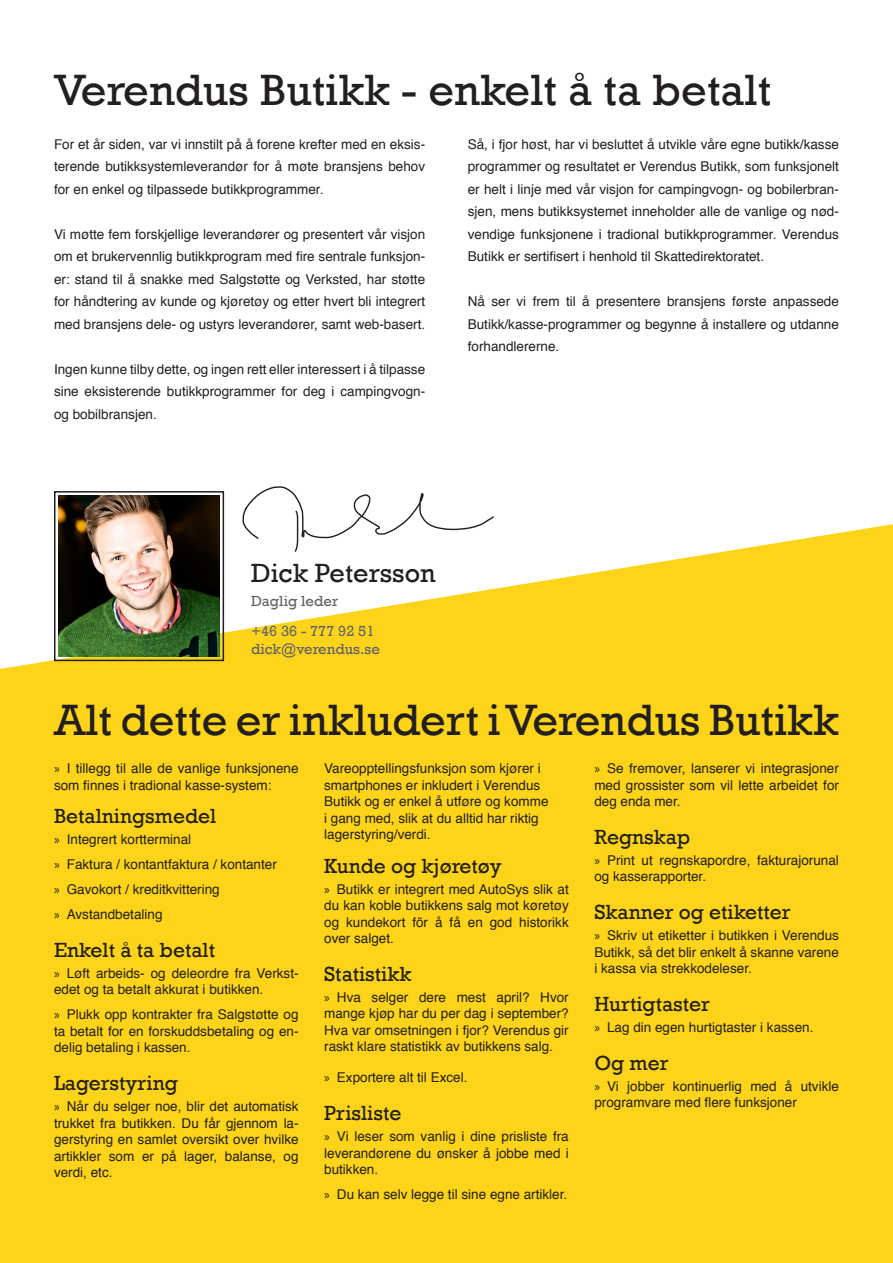
<style>
.page{position:relative;width:893px;height:1263px;background:#fff}
.page>*{position:absolute;margin:0;border:0;box-sizing:border-box;transform-origin:0 0}
.Rubrik{font:45px "Rockwell";color:#231f20}
.t1{font:27px "Rockwell";color:#231f20}
.Bulletsheader{font:21px "Rockwell";color:#231f20}
.t2{font:15px "Rockwell";color:#636366}
.Brödtext{font:13.5px/16.5px "Helvetica";color:#231f20;text-align:justify}
.Bulletsheader-2{font:13.5px/16.5px "Helvetica";color:#231f20}
.s1{font-family:"Myriad Pro"}
</style>
<div class="page">
<div style="left:0;top:524px;width:893px;height:739px;background:#fed41a"></div>
<img style="left:53px;top:491px;width:172px;height:171px">
<svg style="left:243px;top:486px;width:251px;height:66px"></svg>
<hr style="left:892px;top:1055px;width:1px;height:208px;background:#fed41a">
<p class="Rubrik" style="left:54px;top:64px;width:719px">Verendus Butikk - enkelt å ta betalt</p>
<p class="Brödtext" style="left:54px;top:133px;width:373px;line-height:22.5px">For et år siden, var vi innstilt på å forene krefter med en eksis&shy;terende butikksystemleverandør for å møte bransjens behov for en enkel og tilpassede butikkprogrammer.</p>
<p class="Brödtext" style="left:54px;top:223px;width:373px;line-height:22.5px">Vi møtte fem forskjellige leverandører og presentert vår visjon om et brukervennlig butikkprogram med fire sentrale funksjon&shy;er: stand til å snakke med Salgstøtte og Verksted, har støtte for håndtering av kunde og kjøretøy og etter hvert bli integrert med bransjens dele- og ustyrs leverandører, samt web-basert.</p>
<p class="Brödtext" style="left:54px;top:358px;width:373px;line-height:22.5px">Ingen kunne tilby dette, og ingen rett eller interessert i å tilpasse sine eksisterende butikkprogrammer for deg i campingvogn&shy;og bobilbransjen.</p>
<p class="Brödtext" style="left:468px;top:133px;width:373px;line-height:22.5px">Så, i fjor høst, har vi besluttet å utvikle våre egne butikk/kasse programmer og resultatet er Verendus Butikk, som funksjonelt er helt i linje med vår visjon for campingvogn- og bobilerbran&shy;sjen, mens butikksystemet inneholder alle de vanlige og nød&shy;vendige funksjonene i tradional butikkprogrammer. Verendus Butikk er sertifisert i henhold til Skattedirektoratet.</p>
<p class="Brödtext" style="left:468px;top:291px;width:373px;line-height:22.5px">Nå ser vi frem til å presentere bransjens første anpassede Butikk/kasse-programmer og begynne å installere og utdanne forhandlererne.</p>
<p class="t1" style="left:251px;top:558px;width:186px">Dick Petersson</p>
<p class="t2" style="left:251px;top:593px;width:89px">Daglig leder</p>
<p class="t2" style="left:251px;top:623px;width:125px">+46 36 - 777 92 51</p>
<p class="t2" style="left:251px;top:641px;width:130px">dick@verendus.se</p>
<p class="Rubrik" style="left:54px;top:694px;width:786px">Alt dette er inkludert i Verendus Butikk</p>
<p class="Brödtext" style="left:54px;top:761px;width:246px"><span class="s1">»</span> I tillegg til alle de vanlige funksjonene som finnes i tradional kasse-system:</p>
<p class="Bulletsheader" style="left:54px;top:804px;width:164px">Betalningsmedel</p>
<p class="Brödtext" style="left:54px;top:831px;width:139px"><span class="s1">»</span> Integrert kortterminal</p>
<p class="Brödtext" style="left:54px;top:857px;width:224px"><span class="s1">»</span> Faktura / kontantfaktura / kontanter</p>
<p class="Brödtext" style="left:54px;top:882px;width:167px"><span class="s1">»</span> Gavokort / kreditkvittering</p>
<p class="Brödtext" style="left:54px;top:907px;width:110px"><span class="s1">»</span> Avstandbetaling</p>
<p class="Bulletsheader" style="left:54px;top:938px;width:163px">Enkelt å ta betalt</p>
<p class="Brödtext" style="left:54px;top:965px;width:246px"><span class="s1">»</span> Løft arbeids- og deleordre fra Verkst&shy;edet og ta betalt akkurat i butikken.</p>
<p class="Brödtext" style="left:54px;top:1007px;width:246px"><span class="s1">»</span> Plukk opp kontrakter fra Salgstøtte og ta betalt for en forskuddsbetaling og en&shy;delig betaling i kassen.</p>
<p class="Bulletsheader" style="left:54px;top:1071px;width:125px">Lagerstyring</p>
<p class="Brödtext" style="left:54px;top:1098px;width:246px"><span class="s1">»</span> Når du selger noe, blir det automatisk trukket fra butikken. Du får gjennom la&shy;gerstyring en samlet oversikt over hvilke artikkler som er på lager, balanse, og verdi, etc.</p>
<p class="Brödtext" style="left:594px;top:761px;width:246px"><span class="s1">»</span> Se fremover, lanserer vi integrasjoner med grossister som vil lette arbeidet for deg enda mer.</p>
<p class="Bulletsheader" style="left:594px;top:825px;width:97px">Regnskap</p>
<p class="Brödtext" style="left:594px;top:852px;width:246px"><span class="s1">»</span> Print ut regnskapordre, fakturajorunal og kasserapporter.</p>
<p class="Bulletsheader" style="left:594px;top:900px;width:198px">Skanner og etiketter</p>
<p class="Brödtext" style="left:594px;top:927px;width:246px"><span class="s1">»</span> Skriv ut etiketter i butikken i Verendus Butikk, så det blir enkelt å skanne varene i kassa via strekkodeleser.</p>
<p class="Bulletsheader" style="left:594px;top:992px;width:117px">Hurtigtaster</p>
<p class="Brödtext" style="left:594px;top:1019px;width:221px"><span class="s1">»</span> Lag din egen hurtigtaster i kassen.</p>
<p class="Bulletsheader" style="left:594px;top:1051px;width:76px">Og mer</p>
<p class="Brödtext" style="left:594px;top:1078px;width:246px"><span class="s1">»</span> Vi jobber kontinuerlig med å utvikle programvare med flere funksjoner</p>
<p class="Bulletsheader-2" style="left:324px;top:761px;width:226px">Vareopptellingsfunksjon som kjører i smartphones er inkludert i Verendus Butikk og er enkel å utføre og komme i gang med, slik at du alltid har riktig lagerstyring/verdi.</p>
<p class="Bulletsheader" style="left:324px;top:854px;width:179px">Kunde og kjøretøy</p>
<p class="Brödtext" style="left:324px;top:881px;width:246px"><span class="s1">»</span> Butikk er integrert med AutoSys slik at du kan koble butikkens salg mot køretøy og kundekort för å få en god historikk over salget.</p>
<p class="Bulletsheader" style="left:324px;top:962px;width:89px">Statistikk</p>
<p class="Brödtext" style="left:324px;top:989px;width:246px"><span class="s1">»</span> Hva selger dere mest april? Hvor mange kjøp har du per dag i september?<br>Hva var omsetningen i fjor? Verendus gir raskt klare statistikk av butikkens salg.</p>
<p class="Brödtext" style="left:324px;top:1070px;width:145px"><span class="s1">»</span> Exportere alt til Excel.</p>
<p class="Bulletsheader" style="left:324px;top:1101px;width:79px">Prisliste</p>
<p class="Brödtext" style="left:324px;top:1128px;width:246px"><span class="s1">»</span> Vi leser som vanlig i dine prisliste fra leverandørene du ønsker å jobbe med i butikken.</p>
<p class="Brödtext" style="left:324px;top:1186px;width:245px"><span class="s1">»</span> Du kan selv legge til sine egne artikler.</p>
</div>
